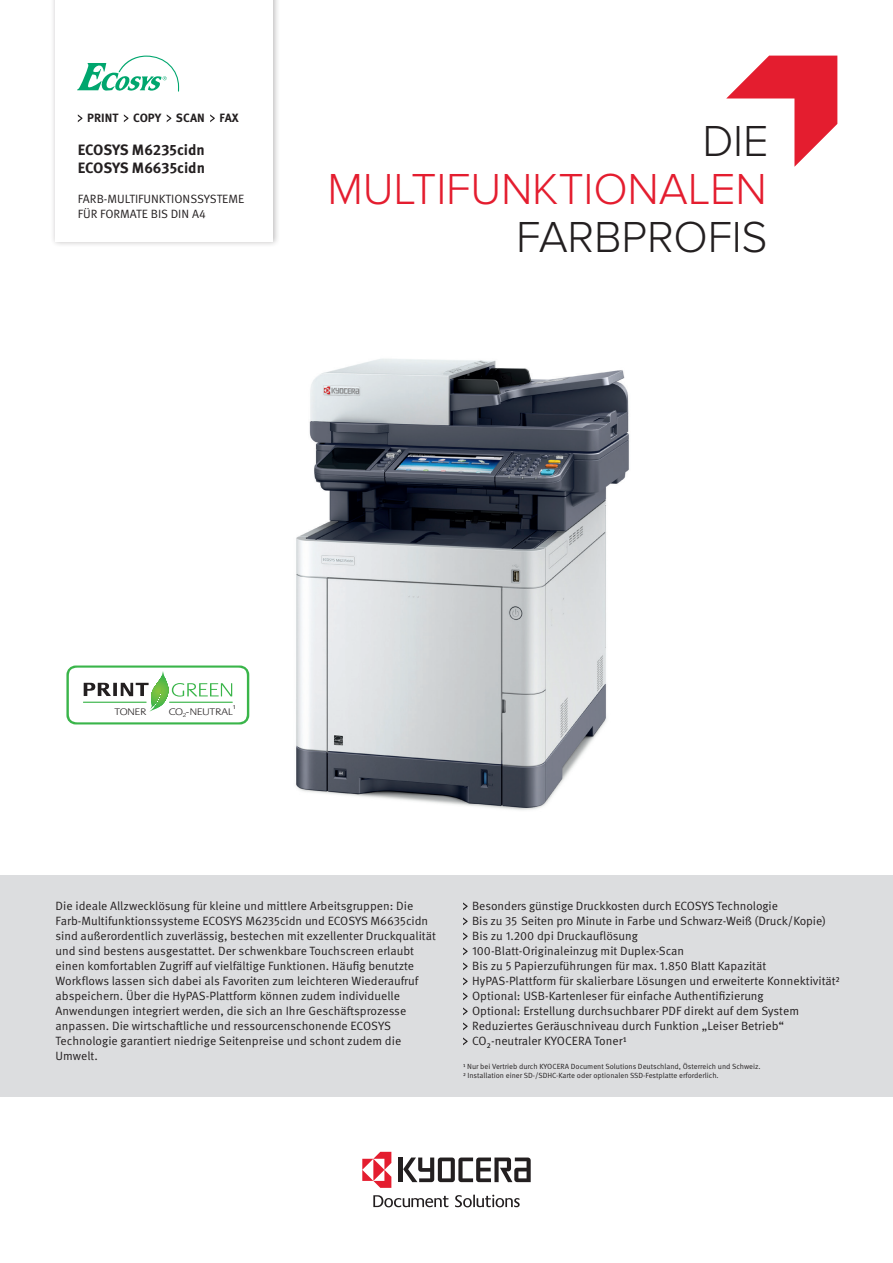
<style>
.page{position:relative;width:893px;height:1263px;background:#fff}
.page>*{position:absolute;margin:0;border:0;box-sizing:border-box;transform-origin:0 0}
.t1{font:300 45px/48px "Proxima Nova";letter-spacing:-.005em;color:#e41d2f;text-align:right}
.Note1{font:700 15px "Meta Pro";color:#231f20}
.Note3{font:12px/15px "Meta Pro Norm";color:#231f20}
.Note1-2{font:700 12px "Meta Pro";color:#231f20}
.t2{font:300 9.9px "Praxis EF";color:#231f20;scale:1.2 1}
.t3{font:7.5px/9px "Meta Pro Norm";color:#231f20}
.t4{font:5.85px "Meta Pro";color:#231f20;scale:1.2 1}
.s1{color:#231f20}
</style>
<div class="page">
<img style="left:164px;top:358px;width:465px;height:452px">
<hr style="left:399px;top:1157px;width:4px;height:25px;background:#231f20">
<svg style="left:403px;top:1157px;width:128px;height:25px"></svg>
<svg style="left:362px;top:1152px;width:29px;height:36px"></svg>
<svg style="left:455px;top:1195px;width:65px;height:12px"></svg>
<svg style="left:373px;top:1195px;width:75px;height:12px"></svg>
<div style="left:0;top:875px;width:893px;height:221px;background:#dcdddf"></div>
<div style="left:50px;top:0;width:230px;height:247px;background:#231f20;opacity:.3"></div>
<div style="left:55px;top:0;width:218px;height:241px;background:#fff"></div>
<svg style="left:726px;top:56px;width:111px;height:111px"></svg>
<svg style="left:77px;top:56px;width:102px;height:36px"></svg>
<svg style="left:463px;top:902px;width:5px;height:8px"></svg>
<svg style="left:463px;top:917px;width:5px;height:8px"></svg>
<svg style="left:463px;top:932px;width:5px;height:8px"></svg>
<svg style="left:463px;top:947px;width:5px;height:8px"></svg>
<svg style="left:463px;top:962px;width:5px;height:8px"></svg>
<svg style="left:463px;top:977px;width:5px;height:8px"></svg>
<svg style="left:463px;top:992px;width:5px;height:8px"></svg>
<svg style="left:463px;top:1007px;width:5px;height:8px"></svg>
<svg style="left:463px;top:1022px;width:5px;height:8px"></svg>
<svg style="left:463px;top:1037px;width:5px;height:8px"></svg>
<svg style="left:78px;top:114px;width:4px;height:8px"></svg>
<svg style="left:124px;top:114px;width:4px;height:8px"></svg>
<svg style="left:167px;top:114px;width:4px;height:8px"></svg>
<svg style="left:210px;top:114px;width:5px;height:8px"></svg>
<svg style="left:66px;top:665px;width:183px;height:59px"></svg>
<hr style="left:83px;top:702px;width:64px;height:1px;background:#3ab54a">
<hr style="left:169px;top:702px;width:64px;height:1px;background:#3ab54a">
<p class="Note1-2" style="left:87px;top:109px;width:153px">PRINT COPY SCAN FAX</p>
<p class="Note1" style="left:78px;top:138px;width:129px">ECOSYS M6235cidn</p>
<p class="Note1" style="left:78px;top:156px;width:129px">ECOSYS M6635cidn</p>
<p class="Note3" style="left:78px;top:191px;width:168px">FARB-MULTIFUNKTIONSSYSTEME</p>
<p class="Note3" style="left:78px;top:206px;width:130px">FÜR FORMATE BIS DIN A4</p>
<p class="t1" style="left:327px;top:118px;width:443px"><span class="s1">DIE<br></span>MULTIFUNKTIONALEN<br><span class="s1">FARBPROFIS</span></p>
<p class="t2" style="left:115px;top:706px;width:28px">TONER</p>
<p class="t4" style="left:233px;top:703px;width:4px">1</p>
<p class="t2" style="left:169px;top:706px;width:55px">CO<sub>2</sub>-NEUTRAL</p>
<p class="Note3" style="left:56px;top:898px;width:382px">Die ideale Allzwecklösung für kleine und mittlere Arbeitsgruppen: Die Farb-Multifunktionssysteme ECOSYS M6235cidn und ECOSYS M6635cidn sind außerordentlich zuverlässig, bestechen mit exzellenter Druckqualität und sind bestens ausgestattet. Der schwenkbare Touchscreen erlaubt einen komfortablen Zugriff auf vielfältige Funktionen. Häufig benutzte Workflows lassen sich dabei als Favoriten zum leichteren Wiederaufruf abspeichern. Über die HyPAS-Plattform können zudem individuelle Anwendungen integriert werden, die sich an Ihre Geschäftsprozesse anpassen. Die wirtschaftliche und ressourcenschonende ECOSYS Technologie garantiert niedrige Seitenpreise und schont zudem die Umwelt.</p>
<p class="Note3" style="left:472px;top:898px;width:307px">Besonders günstige Druckkosten durch ECOSYS Technologie</p>
<p class="Note3" style="left:472px;top:913px;width:356px">Bis zu 35 Seiten pro Minute in Farbe und Schwarz-Weiß (Druck/Kopie)</p>
<p class="Note3" style="left:472px;top:928px;width:167px">Bis zu 1.200 dpi Druckauflösung</p>
<p class="Note3" style="left:472px;top:943px;width:214px">100-Blatt-Originaleinzug mit Duplex-Scan</p>
<p class="Note3" style="left:472px;top:958px;width:296px">Bis zu 5 Papierzuführungen für max. 1.850 Blatt Kapazität</p>
<p class="Note3" style="left:472px;top:973px;width:369px">HyPAS-Plattform für skalierbare Lösungen und erweiterte Konnektivität2</p>
<p class="Note3" style="left:472px;top:988px;width:293px">Optional: USB-Kartenleser für einfache Authentifizierung</p>
<p class="Note3" style="left:472px;top:1003px;width:328px">Optional: Erstellung durchsuchbarer PDF direkt auf dem System</p>
<p class="Note3" style="left:472px;top:1018px;width:313px">Reduziertes Geräuschniveau durch Funktion „Leiser Betrieb“<br>CO2-neutraler KYOCERA Toner1</p>
<p class="t3" style="left:463px;top:1062px;width:299px">1 Nur bei Vertrieb durch KYOCERA Document Solutions Deutschland, Österreich und Schweiz.<br>2 Installation einer SD-/SDHC-Karte oder optionalen SSD-Festplatte erforderlich.</p>
</div>
